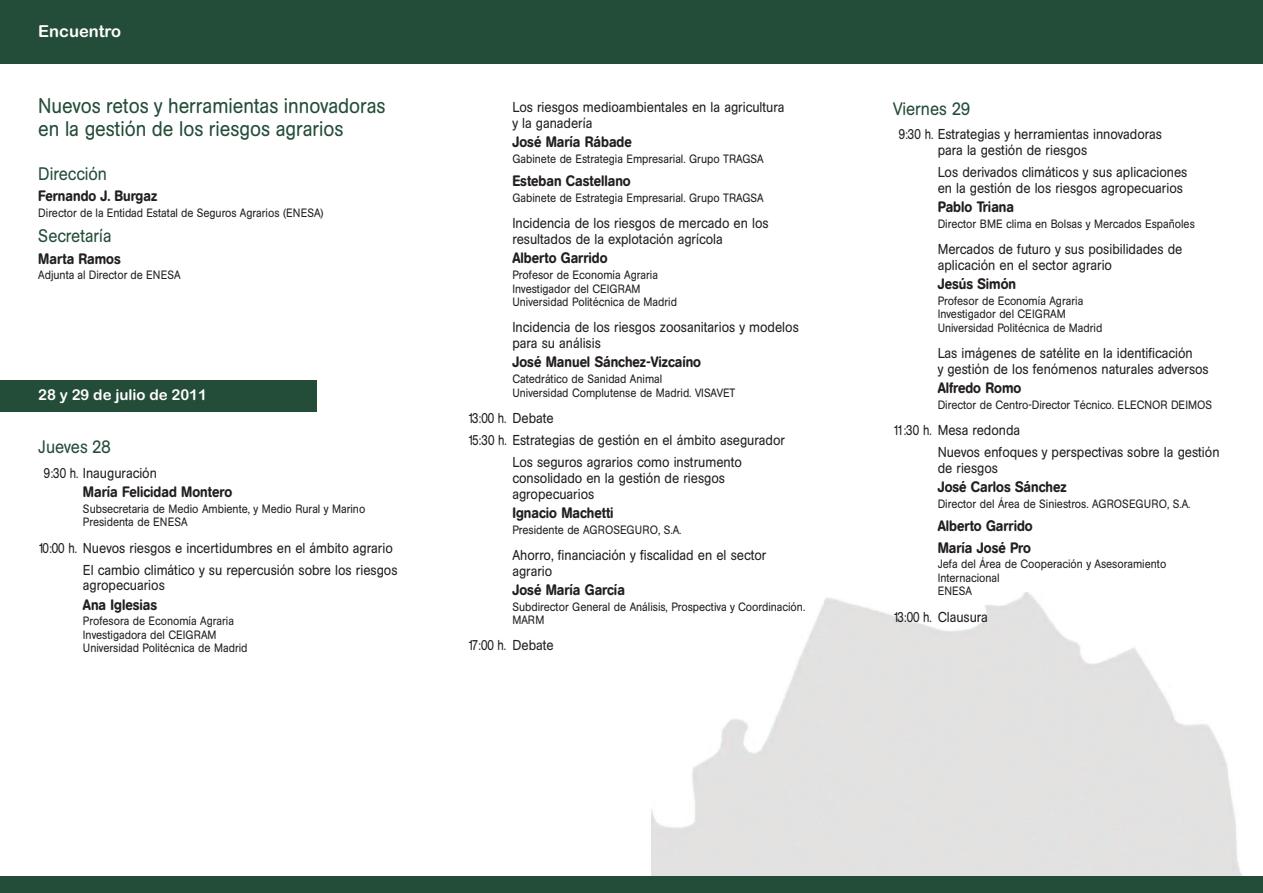
<style>
.page{position:relative;width:1263px;height:893px;background:#fff}
.page>*{position:absolute;margin:0;border:0;box-sizing:border-box;transform-origin:0 0}
.t1{font:21px/23.1px "AG Book Rounded";color:#244d39;scale:.9 1}
.t2{font:18px "AG Book Rounded";color:#244d39;scale:.9 1}
.t3{font:16.5px "Arial Rounded MT Bold";color:#fff}
.t4{font:500 15px/21.5px "AG Book Rounded";color:#231f20;scale:.9 1}
.t5{font:15px "Arial Rounded MT Bold";color:#fff}
.t6{font:14.25px/15.8px "AG Book Rounded";color:#231f20;scale:.9 1}
.t7{font:14.25px/22.2px "AG Book Rounded";color:#231f20;scale:.8 1}
.t8{font:12px/13.5px "AG Book Rounded";color:#231f20;scale:.9 1}
</style>
<div class="page">
<div style="left:0;top:0;width:1263px;height:64px;background:#244d39"></div>
<div style="left:0;top:380px;width:316px;height:32px;background:#244d39"></div>
<div style="left:0;top:876px;width:1263px;height:17px;background:#244d39"></div>
<h3 class="t3" style="left:38px;top:22px;width:84px">Encuentro</h3>
<h1 class="t1" style="left:38px;top:96px;width:387px">Nuevos retos y herramientas innovadoras en la gestión de los riesgos agrarios</h1>
<h2 class="t2" style="left:38px;top:167px;width:78px">Dirección</h2>
<p class="t4" style="left:38px;top:187px;width:134px">Fernando J. Burgaz</p>
<p class="t8" style="left:38px;top:207px;width:319px">Director de la Entidad Estatal de Seguros Agrarios (ENESA)</p>
<h2 class="t2" style="left:38px;top:230px;width:83px">Secretaría</h2>
<p class="t4" style="left:38px;top:249px;width:93px">Marta Ramos</p>
<p class="t8" style="left:38px;top:269px;width:160px">Adjunta al Director de ENESA</p>
<p class="t5" style="left:38px;top:386px;width:170px">28 y 29 de julio de 2011</p>
<h2 class="t2" style="left:38px;top:441px;width:82px">Jueves 28</h2>
<p class="t7" style="left:44px;top:463px;width:143px">9:30 h. Inauguración</p>
<p class="t4" style="left:83px;top:482px;width:167px">María Felicidad Montero</p>
<p class="t8" style="left:83px;top:503px;width:315px">Subsecretaria de Medio Ambiente, y Medio Rural y Marino<br>Presidenta de ENESA</p>
<p class="t7" style="left:83px;top:538px;width:395px;text-indent:-45px">10:00 h. Nuevos riesgos e incertidumbres en el ámbito agrario<br>El cambio climático y su repercusión sobre los riesgos</p>
<p class="t6" style="left:83px;top:579px;width:92px">agropecuarios</p>
<p class="t4" style="left:83px;top:595px;width:84px">Ana Iglesias</p>
<p class="t8" style="left:83px;top:615px;width:184px">Profesora de Economía Agraria<br>Investigadora del CEIGRAM<br>Universidad Politécnica de Madrid</p>
<p class="t6" style="left:512px;top:101px;width:304px">Los riesgos medioambientales en la agricultura y la ganadería</p>
<p class="t4" style="left:512px;top:132px;width:134px">José María Rábade</p>
<p class="t8" style="left:512px;top:153px;width:281px">Gabinete de Estrategia Empresarial. Grupo TRAGSA</p>
<p class="t4" style="left:512px;top:172px;width:133px">Esteban Castellano</p>
<p class="t8" style="left:512px;top:192px;width:281px">Gabinete de Estrategia Empresarial. Grupo TRAGSA</p>
<p class="t6" style="left:512px;top:217px;width:286px">Incidencia de los riesgos de mercado en los resultados de la explotación agrícola</p>
<p class="t4" style="left:512px;top:249px;width:107px">Alberto Garrido</p>
<p class="t8" style="left:512px;top:269px;width:184px">Profesor de Economía Agraria<br>Investigador del CEIGRAM<br>Universidad Politécnica de Madrid</p>
<p class="t6" style="left:512px;top:321px;width:320px">Incidencia de los riesgos zoosanitarios y modelos para su análisis</p>
<p class="t4" style="left:512px;top:353px;width:211px">José Manuel Sánchez-Vizcaíno</p>
<p class="t8" style="left:512px;top:373px;width:249px">Catedrático de Sanidad Animal<br>Universidad Complutense de Madrid. VISAVET</p>
<p class="t7" style="left:468px;top:408px;width:109px">13:00 h. Debate</p>
<p class="t7" style="left:468px;top:430px;width:398px">15:30 h. Estrategias de gestión en el ámbito asegurador</p>
<p class="t6" style="left:512px;top:456px;width:257px">Los seguros agrarios como instrumento</p>
<p class="t6" style="left:512px;top:471px;width:238px">consolidado en la gestión de riesgos agropecuarios</p>
<p class="t4" style="left:512px;top:503px;width:114px">Ignacio Machetti</p>
<p class="t8" style="left:512px;top:524px;width:189px">Presidente de AGROSEGURO, S.A.</p>
<p class="t6" style="left:512px;top:548px;width:284px">Ahorro, financiación y fiscalidad en el sector agrario</p>
<p class="t4" style="left:512px;top:580px;width:127px">José María García</p>
<p class="t8" style="left:512px;top:601px;width:327px">Subdirector General de Análisis, Prospectiva y Coordinación.<br>MARM</p>
<p class="t7" style="left:468px;top:636px;width:109px">17:00 h. Debate</p>
<h2 class="t2" style="left:893px;top:102px;width:87px">Viernes 29</h2>
<p class="t7" style="left:938px;top:128px;width:282px;line-height:15.8px;text-indent:-39px">9:30 h. Estrategias y herramientas innovadoras para la gestión de riesgos</p>
<p class="t6" style="left:938px;top:165px;width:279px">Los derivados climáticos y sus aplicaciones en la gestión de los riesgos agropecuarios</p>
<p class="t4" style="left:938px;top:197px;width:86px">Pablo Triana</p>
<p class="t8" style="left:938px;top:218px;width:287px">Director BME clima en Bolsas y Mercados Españoles</p>
<p class="t6" style="left:938px;top:242px;width:273px">Mercados de futuro y sus posibilidades de aplicación en el sector agrario</p>
<p class="t4" style="left:938px;top:274px;width:89px">Jesús Simón</p>
<p class="t8" style="left:938px;top:295px;width:184px">Profesor de Economía Agraria<br>Investigador del CEIGRAM<br>Universidad Politécnica de Madrid</p>
<p class="t6" style="left:938px;top:346px;width:303px">Las imágenes de satélite en la identificación<br>y gestión de los fenómenos naturales adversos</p>
<p class="t4" style="left:938px;top:378px;width:95px">Alfredo Romo</p>
<p class="t8" style="left:938px;top:399px;width:307px">Director de Centro-Director Técnico. ELECNOR DEIMOS</p>
<p class="t7" style="left:938px;top:420px;width:354px;text-indent:-45px">11:30 h. Mesa redonda<br>Nuevos enfoques y perspectivas sobre la gestión</p>
<p class="t6" style="left:938px;top:461px;width:69px">de riesgos</p>
<p class="t4" style="left:938px;top:477px;width:145px">José Carlos Sánchez</p>
<p class="t8" style="left:938px;top:498px;width:282px">Director del Área de Siniestros. AGROSEGURO, S.A.</p>
<p class="t4" style="left:938px;top:517px;width:107px">Alberto Garrido<br>María José Pro</p>
<p class="t8" style="left:938px;top:558px;width:256px">Jefa del Área de Cooperación y Asesoramiento<br>Internacional<br>ENESA</p>
<p class="t7" style="left:893px;top:607px;width:120px">13:00 h. Clausura</p>
</div>
